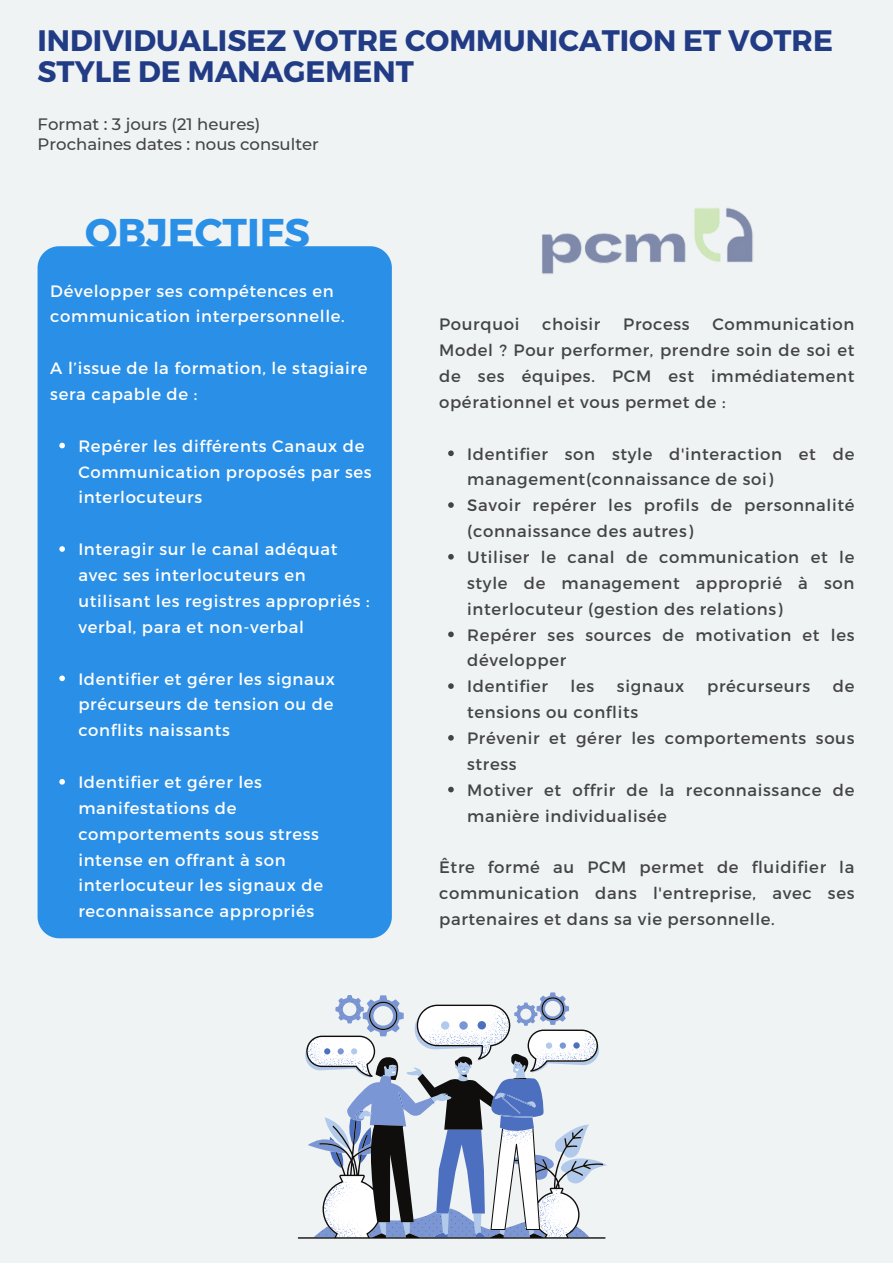
<style>
.page{position:relative;width:893px;height:1264px;background:#fff}
.page>*{position:absolute;margin:0;border:0;box-sizing:border-box;transform-origin:0 0}
.t1{font:700 40.05px "Montserrat";color:#2a8fe6}
.t2{font:700 29.55px/31.5px "Montserrat";color:#223b85}
.t3{font:16.5px/25.8px "Montserrat";letter-spacing:.04em;color:#444}
.t4{font:16.5px/25.8px "Montserrat";letter-spacing:.04em;color:#fff}
.t5{font:500 16.5px "Montserrat";color:#444}
</style>
<div class="page">
<div style="left:0;top:0;width:892px;height:1262px;background:#eff3f4"></div>
<div style="left:38px;top:246px;width:354px;height:692px;background:#2a8fe6"></div>
<svg style="left:59px;top:443px;width:6px;height:5px"></svg>
<svg style="left:59px;top:546px;width:6px;height:6px"></svg>
<svg style="left:59px;top:675px;width:6px;height:6px"></svg>
<svg style="left:59px;top:779px;width:6px;height:5px"></svg>
<svg style="left:298px;top:996px;width:307px;height:242px"></svg>
<img style="left:542px;top:207px;width:211px;height:67px">
<svg style="left:448px;top:450px;width:5px;height:6px"></svg>
<svg style="left:448px;top:502px;width:5px;height:6px"></svg>
<svg style="left:448px;top:554px;width:5px;height:5px"></svg>
<svg style="left:448px;top:631px;width:5px;height:6px"></svg>
<svg style="left:448px;top:683px;width:5px;height:6px"></svg>
<svg style="left:448px;top:735px;width:5px;height:5px"></svg>
<svg style="left:448px;top:786px;width:5px;height:6px"></svg>
<p class="t2" style="left:38px;top:23px;width:796px">INDIVIDUALISEZ VOTRE COMMUNICATION ET VOTRE<br>STYLE DE MANAGEMENT</p>
<p class="t5" style="left:38px;top:114px;width:224px">Format : 3 jours (21 heures)</p>
<p class="t5" style="left:38px;top:134px;width:283px">Prochaines dates : nous consulter</p>
<p class="t1" style="left:85px;top:207px;width:226px">OBJECTIFS</p>
<p class="t4" style="left:50px;top:277px;width:296px">Développer ses compétences en communication interpersonnelle.</p>
<p class="t4" style="left:50px;top:354px;width:318px">A l’issue de la formation, le stagiaire sera capable de :</p>
<p class="t4" style="left:78px;top:432px;width:295px">Repérer les différents Canaux de<br>Communication proposés par ses interlocuteurs</p>
<p class="t4" style="left:78px;top:535px;width:292px">Interagir sur le canal adéquat avec ses interlocuteurs en utilisant les registres appropriés : verbal, para et non-verbal</p>
<p class="t4" style="left:78px;top:665px;width:258px;text-align:justify">Identifier et gérer les signaux précurseurs de tension ou de conflits naissants</p>
<p class="t4" style="left:78px;top:768px;width:246px">Identifier et gérer les manifestations de comportements sous stress intense en offrant à son interlocuteur les signaux de reconnaissance appropriés</p>
<p class="t3" style="left:439px;top:310px;width:417px;text-align:justify;text-indent:273px">Communication Model ? Pour performer, prendre soin de soi et de ses équipes. PCM est immédiatement opérationnel et vous permet de :</p>
<p class="t3" style="left:439px;top:310px;width:82px">Pourquoi</p>
<p class="t3" style="left:542px;top:310px;width:60px">choisir</p>
<p class="t3" style="left:623px;top:310px;width:68px">Process</p>
<p class="t3" style="left:467px;top:440px;width:389px">Identifier son style d'interaction et de management(connaissance de soi)</p>
<p class="t3" style="left:467px;top:491px;width:389px">Savoir repérer les profils de personnalité (connaissance des autres)</p>
<p class="t3" style="left:467px;top:543px;width:389px;text-align:justify">Utiliser le canal de communication et le style de management approprié à son interlocuteur (gestion des relations)</p>
<p class="t3" style="left:467px;top:621px;width:389px">Repérer ses sources de motivation et les développer</p>
<p class="t3" style="left:467px;top:672px;width:82px">Identifier</p>
<p class="t3" style="left:570px;top:672px;width:25px">les</p>
<p class="t3" style="left:617px;top:672px;width:69px">signaux</p>
<p class="t3" style="left:707px;top:672px;width:104px">précurseurs</p>
<p class="t3" style="left:832px;top:672px;width:23px">de</p>
<p class="t3" style="left:467px;top:698px;width:172px">tensions ou conflits</p>
<p class="t3" style="left:467px;top:724px;width:389px">Prévenir et gérer les comportements sous stress</p>
<p class="t3" style="left:467px;top:776px;width:389px">Motiver et offrir de la reconnaissance de manière individualisée</p>
<p class="t3" style="left:439px;top:853px;width:417px;text-align:justify">Être formé au PCM permet de fluidifier la communication dans l'entreprise, avec ses partenaires et dans sa vie personnelle.</p>
</div>
